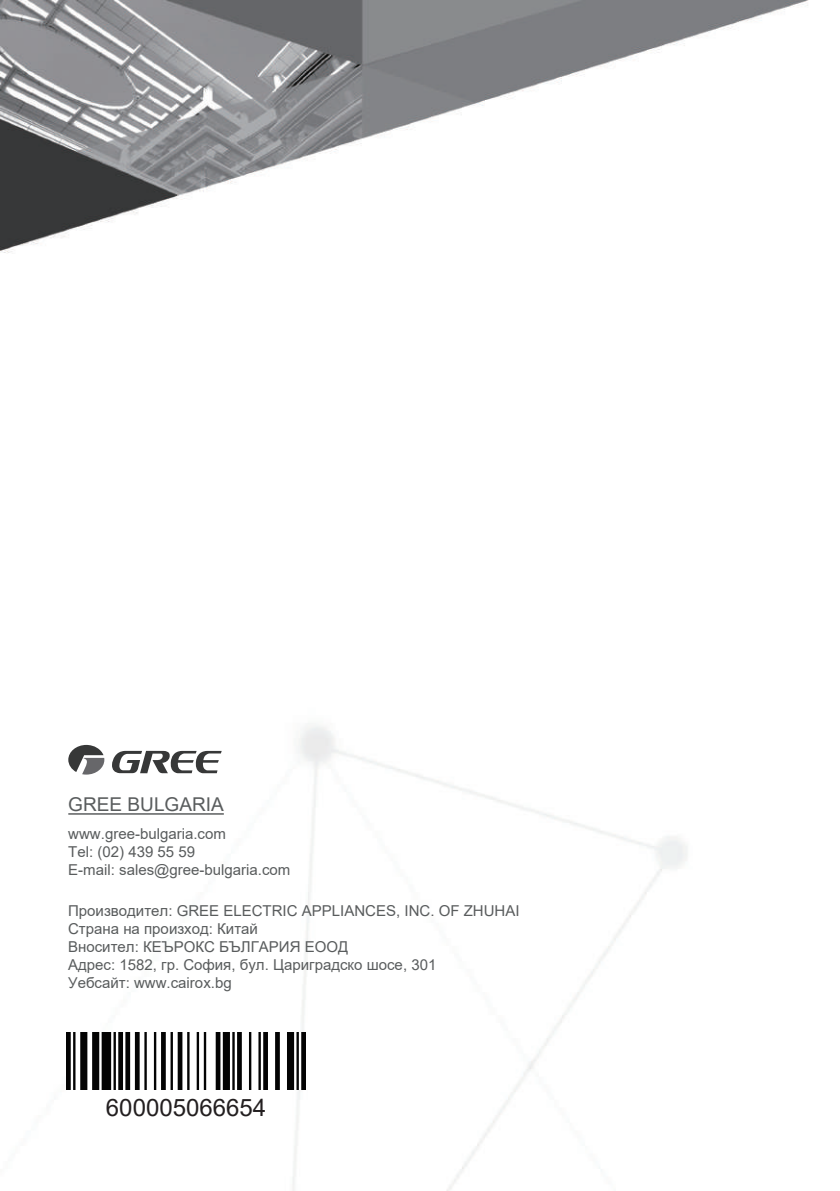
<style>
.page{position:relative;width:840px;height:1191px;background:#fff}
.page>*{position:absolute;margin:0;border:0;box-sizing:border-box;transform-origin:0 0}
.t1{font:24px "Arial";color:#231f20}
.t2{font:19px "Arial";color:#595c5d}
.t3{font:15px/18px "Arial";color:#595c5d}
</style>
<div class="page">
<img style="left:0;top:0;width:809px;height:1191px">
<img style="left:67px;top:1032px;width:238px;height:57px">
<svg style="left:68px;top:745px;width:36px;height:29px"></svg>
<svg style="left:112px;top:751px;width:109px;height:22px"></svg>
<hr style="left:68px;top:813px;width:156px;height:1px;background:#595c5d">
<p class="t2" style="left:68px;top:790px;width:157px">GREE BULGARIA</p>
<p class="t3" style="left:68px;top:824px;width:223px">www.gree-bulgaria.com<br>Tel: (02) 439 55 59<br>E-mail: sales@gree-bulgaria.com</p>
<p class="t3" style="left:68px;top:901px;width:452px">Производител: GREE ELECTRIC APPLIANCES, INC. OF ZHUHAI Страна на произход: Китай<br>Вносител: КЕЪРОКС БЪЛГАРИЯ ЕООД<br>Адрес: 1582, гр. София, бул. Цариградско шосе, 301<br>Уебсайт: www.cairox.bg</p>
<h1 class="t1" style="left:106px;top:1091px;width:162px">600005066654</h1>
</div>
